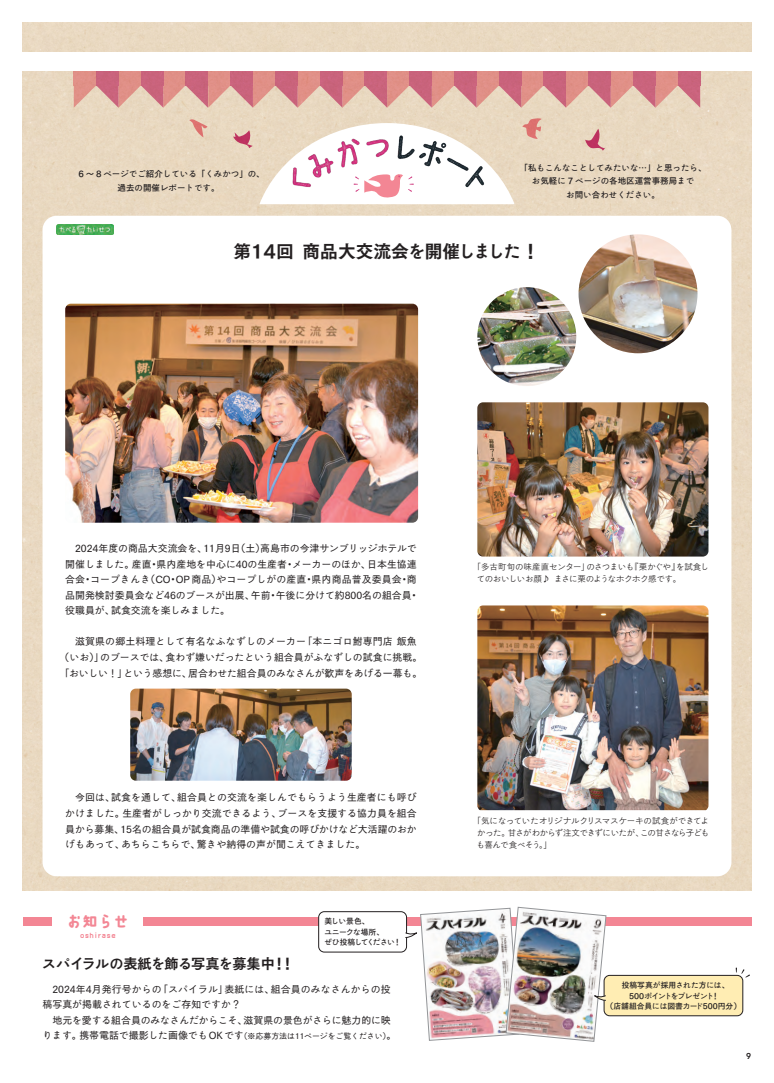
<style>
.page{position:relative;width:774px;height:1083px;background:#fff}
.page>*{position:absolute;margin:0;border:0;box-sizing:border-box;transform-origin:0 0}
.レポート見出し-大{font:17.7px "Tsuku Go Pro E";color:#231f20}
.t1{font:15.6px "AB kokoro no 3";color:#f38694}
.お知らせ見出し-大{font:14.2px "Tsuku Go Pro E";color:#231f20}
.くみかつ_きほん{font:9.9px/15.6px "NPG Qunado Kn 2 W225";color:#231f20}
.くみかつ_きほん-2{font:9.9px/15.6px "Tsuku Go Pro D";color:#231f20}
.くみかつ_きほん-3{font:9.9px/15.6px "NPG Qunado Kn 2 W225";letter-spacing:-.025em;color:#231f20;text-align:center}
.キャプション_12Q{font:8.5px/12px "NPG Qunado Kn 2 W150";letter-spacing:-.075em;color:#231f20}
.t2{font:8.5px/13.5px "NPG Qunado Kn 2 W300";color:#231f20}
.t3{font:8.5px "Tsuku Go Pro B";color:#231f20}
.t4{font:800 8.5px "Avenir LT Std";color:#231f20}
.セリフ-均等{font:7.8px "Tsuku Go Pro B";color:#231f20}
.セリフ-均等-2{font:7.8px "NPG Qunado Kn 2 W300";letter-spacing:-.15em;color:#231f20}
.セリフ-均等-3{font:7.8px "NPG Qunado Kn 2 W300";letter-spacing:-.13em;color:#231f20}
.セリフ-均等-4{font:7.8px "NPG Qunado Kn 2 W300";letter-spacing:-.09em;color:#231f20}
.t5{font:7.1px "AB kokoro no 3";color:#f38694}
.s1{font-family:"Tsuku Go Pro B"}
.s2{font-family:"NPG Qunado Kn 2 W300"}
.s3{font-family:"NPG Qunado Kn 2 W400"}
.s4{font-family:"NPG Qunado Kn 2 W225"}
.s5{font-family:"Tsuku Go Pro D"}
.s6{font-family:"Tsuku Go Pro D";font-size:7.9px}
.s7{font-size:7.9px}
.s8{font-family:"Tsuku Go Pro R"}
.s9{font-family:"Tsuku Go Pr 5 N R"}
</style>
<div class="page">
<div style="left:23px;top:23px;width:728px;height:28px;background:#e9d9c1"></div>
<div style="left:23px;top:918px;width:728px;height:8px;background:#f38694"></div>
<div style="left:23px;top:71px;width:728px;height:819px;background:#e9d9c1"></div>
<div style="left:74px;top:71px;width:22px;height:14px;background:#e19188"></div>
<div style="left:208px;top:71px;width:23px;height:14px;background:#e09087"></div>
<div style="left:342px;top:71px;width:23px;height:14px;background:#e08f86"></div>
<div style="left:476px;top:71px;width:23px;height:14px;background:#e19087"></div>
<div style="left:611px;top:71px;width:22px;height:14px;background:#e19087"></div>
<div style="left:118px;top:71px;width:23px;height:14px;background:#df8f86"></div>
<div style="left:253px;top:71px;width:22px;height:14px;background:#e19087"></div>
<div style="left:387px;top:71px;width:22px;height:14px;background:#e09087"></div>
<div style="left:521px;top:71px;width:23px;height:14px;background:#e09087"></div>
<div style="left:655px;top:71px;width:23px;height:14px;background:#e19087"></div>
<div style="left:163px;top:71px;width:23px;height:14px;background:#e09086"></div>
<div style="left:298px;top:71px;width:22px;height:14px;background:#e19087"></div>
<div style="left:432px;top:71px;width:22px;height:14px;background:#e19187"></div>
<div style="left:566px;top:71px;width:22px;height:14px;background:#df8f86"></div>
<div style="left:96px;top:71px;width:22px;height:14px;background:#ca637d"></div>
<div style="left:231px;top:71px;width:22px;height:14px;background:#ca637c"></div>
<div style="left:365px;top:71px;width:22px;height:14px;background:#ca637c"></div>
<div style="left:499px;top:71px;width:22px;height:14px;background:#c9637b"></div>
<div style="left:633px;top:71px;width:22px;height:14px;background:#c9637c"></div>
<div style="left:141px;top:71px;width:22px;height:14px;background:#ca637c"></div>
<div style="left:275px;top:71px;width:23px;height:14px;background:#ca637c"></div>
<div style="left:409px;top:71px;width:23px;height:14px;background:#c9637b"></div>
<div style="left:544px;top:71px;width:22px;height:14px;background:#c9637c"></div>
<div style="left:678px;top:71px;width:22px;height:14px;background:#ca637d"></div>
<div style="left:186px;top:71px;width:22px;height:14px;background:#ca637c"></div>
<div style="left:320px;top:71px;width:22px;height:14px;background:#c9637c"></div>
<div style="left:454px;top:71px;width:22px;height:14px;background:#ca637c"></div>
<div style="left:588px;top:71px;width:23px;height:14px;background:#c9637b"></div>
<svg style="left:74px;top:85px;width:626px;height:23px;background:#dea9a1"></svg>
<div style="left:43px;top:216px;width:688px;height:660px;background:#fff;border-radius:14px"></div>
<div style="left:52px;top:913px;width:91px;height:26px;background:#fff"></div>
<div style="left:319px;top:912px;width:87px;height:40px;background:#fff;border-radius:6px"></div>
<div style="left:318px;top:911px;width:89px;height:41px;border:1px solid #231f20;border-radius:6px"></div>
<svg style="left:736px;top:967px;width:14px;height:10px"></svg>
<svg style="left:259px;top:123px;width:255px;height:81px"></svg>
<svg style="left:233px;top:130px;width:20px;height:18px"></svg>
<svg style="left:189px;top:119px;width:18px;height:19px"></svg>
<svg style="left:522px;top:118px;width:20px;height:21px"></svg>
<svg style="left:585px;top:129px;width:20px;height:22px"></svg>
<img style="left:57px;top:224px;width:56px;height:10px">
<img style="left:65px;top:304px;width:353px;height:219px">
<img style="left:477px;top:402px;width:231px;height:154px">
<img style="left:477px;top:605px;width:231px;height:205px">
<img style="left:130px;top:689px;width:222px;height:92px">
<img style="left:477px;top:287px;width:99px;height:99px;border-radius:49px">
<img style="left:578px;top:234px;width:119px;height:119px;border-radius:59px">
<div style="left:604px;top:975px;width:139px;height:41px;background:#ffedb3;border-radius:6px"></div>
<div style="left:604px;top:975px;width:139px;height:41px;border:1px solid #231f20;border-radius:6px"></div>
<img style="left:405px;top:907px;width:201px;height:134px">
<p class="t2" style="left:117px;top:167px;width:149px;text-indent:-39px"><span class="s1">6 ～ 8</span> ページでご<span class="s1">紹介</span>している<span class="s1">「</span>くみかつ<span class="s1">」</span>の<span class="s1">、過去</span>の<span class="s1">開催</span>レポートです<span class="s1">。</span></p>
<p class="t2" style="left:519px;top:161px;width:189px"><span class="s1">「私</span>もこんなことしてみたいな<span class="s1">…」</span>と<span class="s1">思</span>ったら<span class="s1">、</span></p>
<p class="t3" style="left:532px;top:173px;width:164px"><span class="s2">お</span>気軽<span class="s2">に</span> 7 <span class="s2">ページの</span>各地区運営事務局<span class="s2">まで</span></p>
<p class="t2" style="left:566px;top:188px;width:95px">お<span class="s1">問</span>い<span class="s1">合</span>わせください<span class="s1">。</span></p>
<p class="レポート見出し-大" style="left:234px;top:235px;width:307px">第14回 商品大交流会<span class="s3">を</span>開催<span class="s3">しました</span>！</p>
<p class="くみかつ_きほん-2" style="left:65px;top:539px;width:355px;text-indent:10px">2024年度<span class="s4">の</span>商品大交流会<span class="s4">を</span>、11月9日（土）高島市<span class="s4">の</span>今津<span class="s4">サンブリッジホテルで</span>開催<span class="s4">しました</span>。産直・県内産地<span class="s4">を</span>中心<span class="s4">に</span>40<span class="s4">の</span>生産者・<span class="s4">メーカーのほか</span>、日本生協連合会・<span class="s4">コープきんき</span>（CO・OP商品）<span class="s4">やコープしがの</span>産直・県内商品普及委員会・商品開発検討委員会<span class="s4">など</span>46<span class="s4">のブースが</span>出展、午前・午後<span class="s4">に</span>分<span class="s4">けて</span>約800名<span class="s4">の</span>組合員・役職員<span class="s4">が</span>、試食交流<span class="s4">を</span>楽<span class="s4">しみました</span>。</p>
<p class="くみかつ_きほん" style="left:60px;top:634px;width:364px;text-indent:15px"><span class="s5">滋賀県</span>の<span class="s5">郷土料理</span>として<span class="s5">有名</span>なふなずしのメーカー<span class="s5">「本</span>ニゴロ<span class="s5">鮒専門店 飯魚（</span>いお<span class="s5">）」</span>のブースでは<span class="s5">、食</span>わず<span class="s5">嫌</span>いだったという<span class="s5">組合員</span>がふなずしの<span class="s5">試食</span>に<span class="s5">挑戦。「</span>おいしい<span class="s5">！」</span>という<span class="s5">感想</span>に<span class="s5">、居合</span>わせた<span class="s5">組合員</span>のみなさんが<span class="s5">歓声</span>をあげる<span class="s5">一幕</span>も<span class="s5">。</span></p>
<p class="くみかつ_きほん" style="left:65px;top:790px;width:353px;text-align:justify;text-indent:10px"><span class="s5">今回</span>は<span class="s5">、試食</span>を<span class="s5">通</span>して<span class="s5">、組合員</span>との<span class="s5">交流</span>を<span class="s5">楽</span>しんでもらうよう<span class="s5">生産者</span>にも<span class="s5">呼</span>びかけました<span class="s5">。生産者</span>がしっかり<span class="s5">交流</span>できるよう<span class="s5">、</span>ブースを<span class="s5">支援</span>する<span class="s5">協力員</span>を<span class="s5">組合員</span>から<span class="s5">募集、15名</span>の<span class="s5">組合員</span>が<span class="s5">試食商品</span>の<span class="s5">準備</span>や<span class="s5">試食</span>の<span class="s5">呼</span>びかけなど<span class="s5">大活躍</span>のおかげもあって<span class="s5">、</span>あちらこちらで<span class="s5">、驚</span>きや<span class="s5">納得</span>の<span class="s5">声</span>が<span class="s5">聞</span>こえてきました<span class="s5">。</span></p>
<p class="t1" style="left:67px;top:913px;width:64px">お知らせ</p>
<p class="t5" style="left:80px;top:932px;width:38px">oshirase</p>
<p class="セリフ-均等" style="left:324px;top:914px;width:47px">美<span class="s2">しい</span>景色、</p>
<p class="セリフ-均等-4" style="left:324px;top:927px;width:61px">ユニークな<span class="s1">場所、</span></p>
<p class="セリフ-均等-3" style="left:324px;top:938px;width:78px">ぜひ<span class="s1">投稿</span>してください<span class="s1">！</span></p>
<p class="お知らせ見出し-大" style="left:42px;top:951px;width:254px"><span class="s3">スパイラルの</span>表紙<span class="s3">を</span>飾<span class="s3">る</span>写真<span class="s3">を</span>募集中！！</p>
<p class="くみかつ_きほん" style="left:43px;top:981px;width:350px;text-indent:10px"><span class="s5">2024年4月発行号</span>からの<span class="s5">「</span>スパイラル<span class="s5">」表紙</span>には<span class="s5">、組合員</span>のみなさんからの<span class="s5">投稿写真</span>が<span class="s5">掲載</span>されているのをご<span class="s5">存知</span>ですか<span class="s5">？</span></p>
<p class="くみかつ_きほん-3" style="left:43px;top:1012px;width:355px"><span class="s5">地元</span>を<span class="s5">愛</span>する<span class="s5">組合員</span>のみなさんだからこそ<span class="s5">、滋賀県</span>の<span class="s5">景色</span>がさらに<span class="s5">魅力的</span>に<span class="s5">映<br></span>ります<span class="s5">。携帯電話</span>で<span class="s5">撮影</span>した<span class="s5">画像</span>でも<span class="s5">OK</span>です<span class="s6">（※応募方法</span><span class="s7">は</span><span class="s6">11</span><span class="s7">ページをご</span><span class="s6">覧</span><span class="s7">ください</span><span class="s6">）</span><span class="s5">。</span></p>
<p class="キャプション_12Q" style="left:477px;top:561px;width:234px;text-indent:-4px"><span class="s8">「多古町旬</span>の<span class="s8">味産直</span>センター<span class="s8">」</span>のさつまいも<span class="s8">『栗</span>かぐや<span class="s8">』</span>を<span class="s8">試食</span>してのおいしいお<span class="s8">顔</span><span class="s9">♪</span> まさに<span class="s8">栗</span>のようなホクホク<span class="s8">感</span>です<span class="s8">。</span></p>
<p class="キャプション_12Q" style="left:477px;top:815px;width:234px;text-align:justify;text-indent:-4px"><span class="s8">「気</span>になっていたオリジナルクリスマスケーキの<span class="s8">試食</span>ができてよかった<span class="s8">。甘</span>さがわからず<span class="s8">注文</span>できずにいたが<span class="s8">、</span>この<span class="s8">甘</span>さなら<span class="s8">子</span>どもも<span class="s8">喜</span>んで<span class="s8">食</span>べそう<span class="s8">。」</span></p>
<p class="セリフ-均等" style="left:622px;top:978px;width:109px">投稿写真<span class="s2">が</span>採用<span class="s2">された</span>方<span class="s2">には</span>、</p>
<p class="セリフ-均等-2" style="left:629px;top:991px;width:92px"><span class="s1">500</span>ポイントをプレゼント<span class="s1">！</span></p>
<p class="セリフ-均等" style="left:606px;top:999px;width:137px">（店舗組合員<span class="s2">には</span>図書<span class="s2">カード</span>500円分）</p>
<p class="t4" style="left:746px;top:1051px;width:7px">9</p>
</div>
